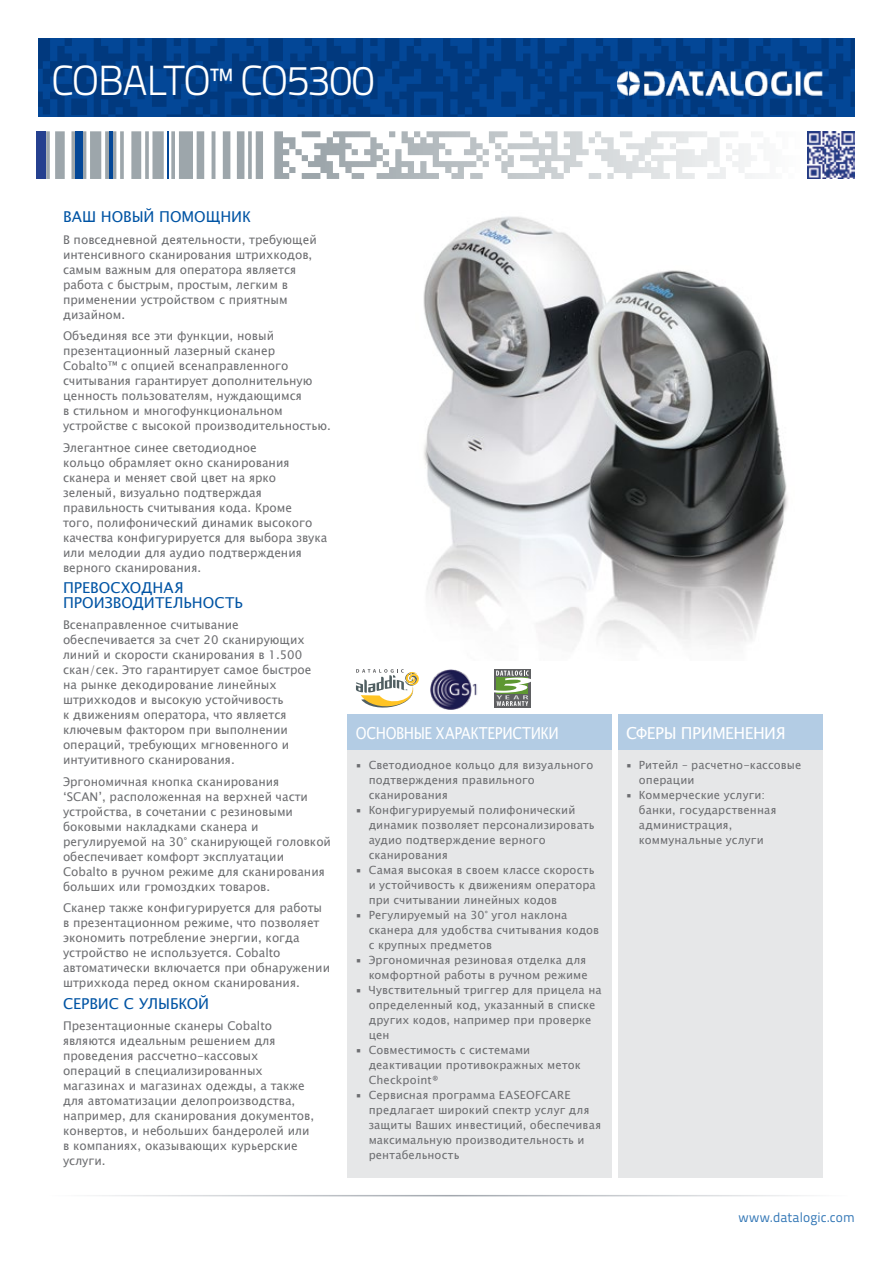
<style>
.page{position:relative;width:893px;height:1263px;background:#fff}
.page>*{position:absolute;margin:0;border:0;box-sizing:border-box;transform-origin:0 0}
.t1{font:300 42px "Titillium Text 22 L";letter-spacing:-.035em;color:#fff}
.t2{font:16.5px "Lucida Sans Unicode";letter-spacing:-.025em;color:#fff;scale:.85 1}
.t3{font:16.5px "Lucida Sans Unicode";letter-spacing:-.025em;color:#fff}
.t4{font:15px/15px "Lucida Sans Unicode";letter-spacing:-.005em;color:#0054a4}
.t5{font:13.5px "Titillium Text 22 L";letter-spacing:.005em;color:#3377b6}
.t6{font:12px/15px "Lucida Sans Unicode";color:#6d6e71}
.t7{font:11.25px/15px "Lucida Sans Unicode";letter-spacing:.01em;color:#6d6e71}
</style>
<div class="page">
<svg style="left:38px;top:38px;width:817px;height:79px;fill:#013c84"></svg>
<svg style="left:302px;top:131px;width:453px;height:48px"></svg>
<hr style="left:167px;top:131px;width:2px;height:48px;background:#034797">
<div style="left:75px;top:131px;width:7px;height:48px;background:#034797"></div>
<hr style="left:109px;top:131px;width:4px;height:48px;background:#034797">
<div style="left:37px;top:131px;width:9px;height:48px;background:#25408f"></div>
<hr style="left:45px;top:1195px;width:803px;height:1px;background:#9da3aa">
<div style="left:348px;top:714px;width:264px;height:36px;background:#b3cce4"></div>
<div style="left:618px;top:714px;width:204px;height:36px;background:#b3cce4"></div>
<div style="left:348px;top:750px;width:264px;height:428px;background:#e6e7e8"></div>
<div style="left:618px;top:750px;width:204px;height:428px;background:#e6e7e8"></div>
<img style="left:618px;top:72px;width:204px;height:23px">
<img style="left:807px;top:131px;width:48px;height:48px">
<img style="left:423px;top:216px;width:365px;height:429px">
<div style="left:494px;top:669px;width:36px;height:39px;background:#5f6062"></div>
<svg style="left:494px;top:670px;width:37px;height:36px"></svg>
<svg style="left:356px;top:669px;width:63px;height:39px"></svg>
<img style="left:431px;top:669px;width:46px;height:41px">
<h1 class="t1" style="left:51px;top:50px;width:324px">COBALTO™ CO5300</h1>
<p class="t4" style="left:63px;top:210px;width:189px">ВАШ НОВЫЙ ПОМОЩНИК</p>
<p class="t6" style="left:63px;top:232px;width:255px">В повседневной деятельности, требующей интенсивного сканирования штрихкодов, самым важным для оператора является работа с быстрым, простым, легким в применении устройством с приятным дизайном.</p>
<p class="t6" style="left:63px;top:329px;width:269px">Объединяя все эти функции, новый презентационный лазерный сканер Cobalto™ с опцией всенаправленного считывания гарантирует дополнительную ценность пользователям, нуждающимся<br>в стильном и многофункциональном устройстве с высокой производительностью.</p>
<p class="t6" style="left:63px;top:440px;width:266px">Элегантное синее светодиодное<br>кольцо обрамляет окно сканирования сканера и меняет свой цвет на ярко зеленый, визуально подтверждая правильность считывания кода. Кроме<br>того, полифонический динамик высокого качества конфигурируется для выбора звука или мелодии для аудио подтверждения верного сканирования.</p>
<p class="t4" style="left:63px;top:580px;width:182px">ПРЕВОСХОДНАЯ<br>ПРОИЗВОДИТЕЛЬНОСТЬ</p>
<p class="t6" style="left:63px;top:618px;width:250px">Всенаправленное считывание обеспечивается за счет 20 сканирующих линий и скорости сканирования в 1.500 скан/сек. Это гарантирует самое быстрое на рынке декодирование линейных штрихкодов и высокую устойчивость<br>к движениям оператора, что является ключевым фактором при выполнении операций, требующих мгновенного и интуитивного сканирования.</p>
<p class="t6" style="left:63px;top:774px;width:270px">Эргономичная кнопка сканирования<br>‘SCAN’, расположенная на верхней части устройства, в сочетании с резиновыми боковыми накладками сканера и регулируемой на 30° сканирующей головкой обеспечивает комфорт эксплуатации Cobalto в ручном режиме для сканирования больших или громоздких товаров.</p>
<p class="t6" style="left:63px;top:900px;width:269px">Сканер также конфигурируется для работы в презентационном режиме, что позволяет экономить потребление энергии, когда устройство не используется. Cobalto автоматически включается при обнаружении штрихкода перед окном сканирования.</p>
<p class="t4" style="left:63px;top:996px;width:148px">СЕРВИС С УЛЫБКОЙ</p>
<p class="t6" style="left:63px;top:1018px;width:253px">Презентационные сканеры Cobalto являются идеальным решением для проведения рассчетно-кассовых операций в специализированных магазинах и магазинах одежды, а также для автоматизации делопроизводства, например, для сканирования документов, конвертов, и небольших бандеролей или в компаниях, оказывающих курьерские услуги.</p>
<h2 class="t2" style="left:356px;top:720px;width:240px">ОСНОВНЫЕ ХАРАКТЕРИСТИКИ</h2>
<h2 class="t3" style="left:626px;top:720px;width:161px">СФЕРЫ ПРИМЕНЕНИЯ</h2>
<p class="t7" style="left:369px;top:757px;width:226px;text-indent:-13px">▪ Светодиодное кольцо для визуального подтверждения правильного сканирования</p>
<p class="t7" style="left:369px;top:802px;width:227px;text-indent:-13px">▪ Конфигурируемый полифонический динамик позволяет персонализировать аудио подтверждение верного сканирования</p>
<p class="t7" style="left:369px;top:862px;width:229px;text-indent:-13px">▪ Самая высокая в своем классе скорость и устойчивость к движениям оператора при считывании линейных кодов</p>
<p class="t7" style="left:369px;top:907px;width:232px;text-indent:-13px">▪ Регулируемый на 30° угол наклона сканера для удобства считывания кодов с крупных предметов</p>
<p class="t7" style="left:356px;top:952px;width:233px;text-align:right">▪ Эргономичная резиновая отделка для комфортной работы в ручном режиме</p>
<p class="t7" style="left:369px;top:982px;width:234px;text-indent:-13px">▪ Чувствительный триггер для прицела на определенный код, указанный в списке других кодов, например при проверке цен</p>
<p class="t7" style="left:369px;top:1042px;width:214px;text-indent:-13px">▪ Совместимость с системами деактивации противокражных меток<br>Checkpoint®</p>
<p class="t7" style="left:369px;top:1087px;width:234px;text-indent:-13px">▪ Сервисная программа EASEOFCARE предлагает широкий спектр услуг для защиты Ваших инвестиций, обеспечивая максимальную производительность и рентабельность</p>
<p class="t7" style="left:639px;top:757px;width:164px;text-indent:-13px">▪ Ритейл – расчетно-кассовые операции</p>
<p class="t7" style="left:639px;top:787px;width:139px;text-indent:-13px">▪ Коммерческие услуги: банки, государственная администрация, коммунальные услуги</p>
<p class="t5" style="left:738px;top:1207px;width:118px">www.datalogic.com</p>
</div>
